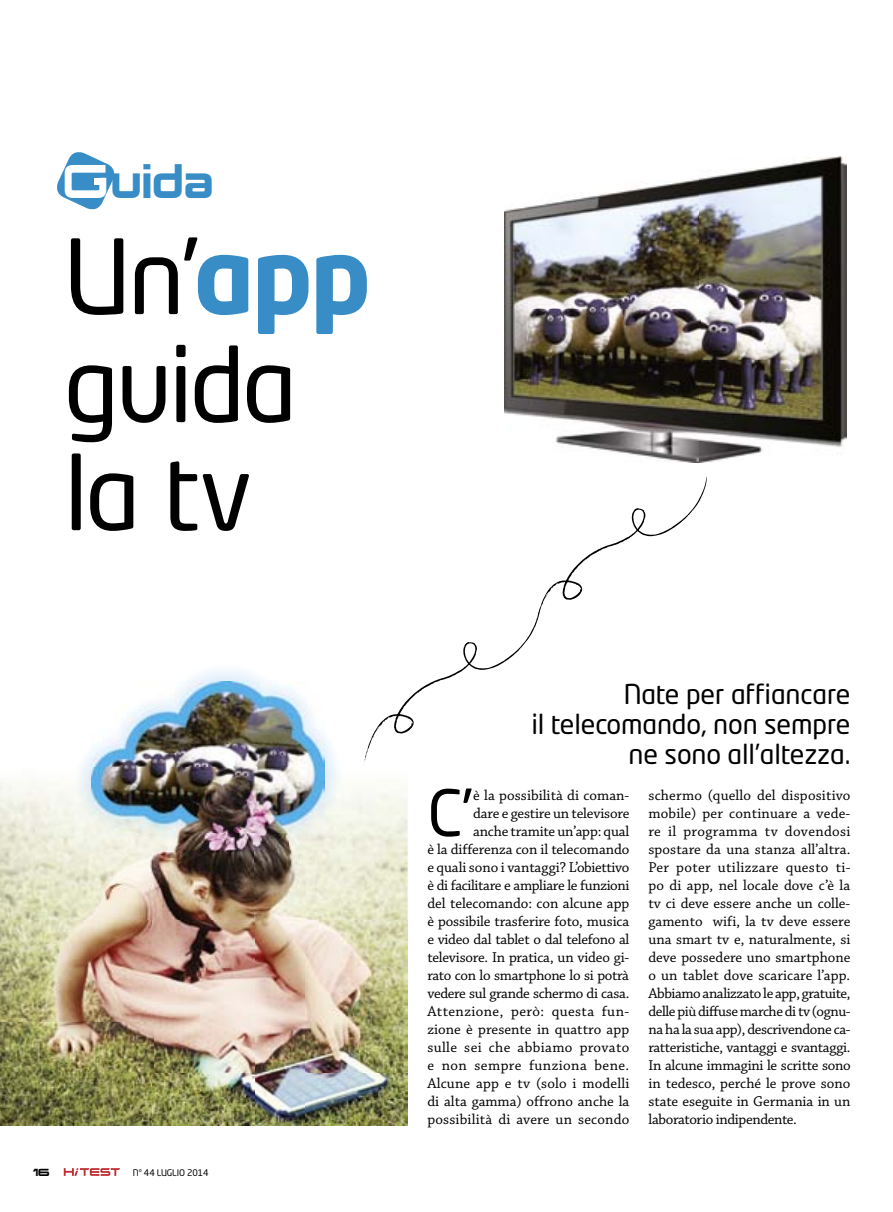
<style>
.page{position:relative;width:893px;height:1212px;background:#fff}
.page>*{position:absolute;margin:0;border:0;box-sizing:border-box;transform-origin:0 0}
.t1{font:102px/108px "Neo Tech Pro";letter-spacing:-.035em;color:#000}
.t2{font:63.45px "Neo Tech Pro";color:#000}
.t3{font:41.25px "Korataki";color:#388dc6;scale:.85 1}
.t4{font:27px/30px "Neo Tech Pro";letter-spacing:-.005em;color:#000;text-align:right}
.t5{font:15px/18px "Chaparral Pro";letter-spacing:-.005em;color:#000;text-align:right}
.t6{font:9px "Neo Tech Pro";letter-spacing:-.01em;color:#000}
.t7{font:9px "Korataki";color:#000}
.s1{color:#fff}
.s2{font-weight:700;color:#388dc6}
</style>
<div class="page">
<img style="left:505px;top:157px;width:341px;height:306px">
<svg style="left:363px;top:476px;width:344px;height:289px"></svg>
<img style="left:82px;top:670px;width:253px;height:97px">
<img style="left:92px;top:682px;width:233px;height:150px">
<img style="left:0;top:780px;width:102px;height:140px">
<img style="left:306px;top:789px;width:102px;height:336px">
<img style="left:102px;top:850px;width:153px;height:70px">
<img style="left:255px;top:850px;width:51px;height:275px">
<img style="left:0;top:920px;width:255px;height:205px">
<img style="left:76px;top:767px;width:53px;height:83px">
<img style="left:288px;top:767px;width:53px;height:83px">
<img style="left:129px;top:832px;width:159px;height:18px">
<svg style="left:64px;top:1168px;width:56px;height:8px"></svg>
<svg style="left:57px;top:152px;width:57px;height:58px"></svg>
<div style="left:94px;top:178px;width:12px;height:6px;background:#fff"></div>
<h3 class="t3" style="left:63px;top:157px;width:178px"><span class="s1">G</span>uida</h3>
<h1 class="t1" style="left:64px;top:221px;width:309px">Un’<span class="s2">app </span>guida la tv</h1>
<p class="t7" style="left:33px;top:1167px;width:18px">16</p>
<p class="t6" style="left:133px;top:1167px;width:77px">N° 44 LUGLIO 2014</p>
<h3 class="t4" style="left:531px;top:679px;width:321px">Nate per affiancare<br>il telecomando, non sempre ne sono all’altezza.</h3>
<h2 class="t2" style="left:427px;top:774px;width:48px">C’</h2>
<p class="t5" style="left:427px;top:787px;width:204px">è la possibilità di coman-<br>dare e gestire un televisore<br>anche tramite un’app: qual<br>è la differenza con il telecomando e quali sono i vantaggi? L’obiettivo è di facilitare e ampliare le funzioni del telecomando: con alcune app è possibile trasferire foto, musica e video dal tablet o dal telefono al televisore. In pratica, un video gi&shy;rato con lo smartphone lo si potrà vedere sul grande schermo di casa.<br>Attenzione, però: questa fun&shy;zione è presente in quattro app sulle sei che abbiamo provato e non sempre funziona bene.<br>Alcune app e tv (solo i modelli di alta gamma) offrono anche la possibilità di avere un secondo</p>
<p class="t5" style="left:648px;top:787px;width:204px;text-align:justify">schermo (quello del dispositivo mobile) per continuare a vede&shy;re il programma tv dovendosi spostare da una stanza all’altra.<br>Per poter utilizzare questo ti&shy;po di app, nel locale dove c’è la tv ci deve essere anche un colle&shy;gamento wifi, la tv deve essere una smart tv e, naturalmente, si deve possedere uno smartphone o un tablet dove scaricare l’app.<br>Abbiamo analizzato le app, gratuite, delle più diffuse marche di tv (ognu&shy;na ha la sua app), descrivendone ca&shy;ratteristiche, vantaggi e svantaggi.<br>In alcune immagini le scritte sono in tedesco, perché le prove sono state eseguite in Germania in un laboratorio indipendente.</p>
</div>
